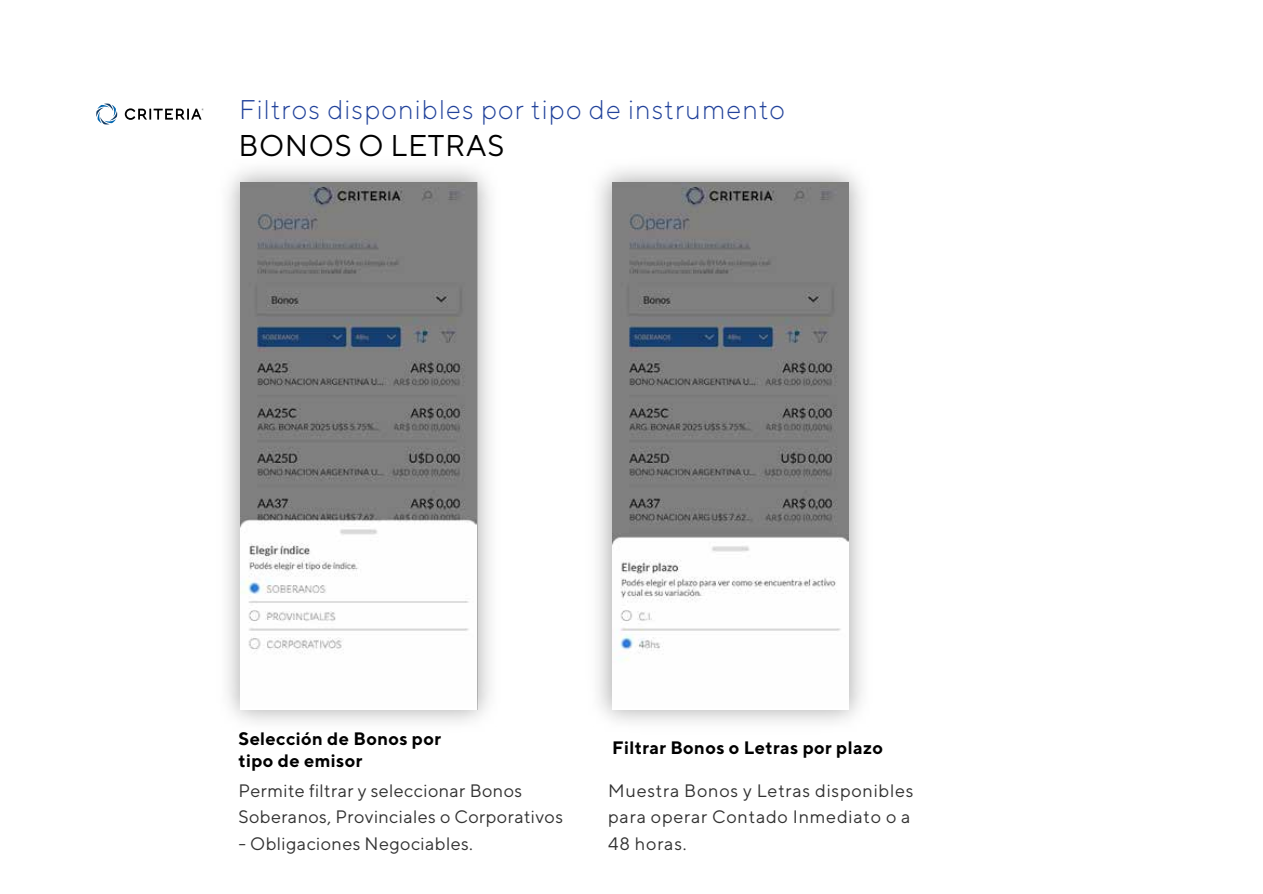
<style>
.page{position:relative;width:1263px;height:894px;background:#fff}
.page>*{position:absolute;margin:0;border:0;box-sizing:border-box;transform-origin:0 0}
.t1{font:30px "TT Norms";letter-spacing:.02em;color:#000}
.t2{font:300 27px "TT Norms";letter-spacing:.04em;color:#21429b}
.t3{font:18px/26.4px "TT Norms";letter-spacing:.02em;color:#323232}
.t4{font:18px/26.4px "TT Norms";letter-spacing:.04em;color:#323232}
.t5{font:700 18px/21.6px "TT Norms";letter-spacing:.02em;color:#000}
</style>
<div class="page">
<svg style="left:125px;top:108px;width:79px;height:12px"></svg>
<svg style="left:96px;top:103px;width:21px;height:21px"></svg>
<img style="left:612px;top:182px;width:237px;height:481px">
<img style="left:227px;top:169px;width:263px;height:553px">
<img style="left:241px;top:182px;width:236px;height:527px">
<h2 class="t2" style="left:239px;top:92px;width:547px">Filtros disponibles por tipo de instrumento</h2>
<h1 class="t1" style="left:238px;top:127px;width:268px">BONOS O LETRAS</h1>
<p class="t5" style="left:239px;top:727px;width:204px">Selección de Bonos por tipo de emisor</p>
<p class="t5" style="left:612px;top:736px;width:272px">Filtrar Bonos o Letras por plazo</p>
<p class="t3" style="left:239px;top:776px;width:326px">Permite filtrar y seleccionar Bonos<br>Soberanos, Provinciales o Corporativos</p>
<p class="t3" style="left:239px;top:829px;width:236px">- Obligaciones Negociables.</p>
<p class="t4" style="left:608px;top:776px;width:307px">Muestra Bonos y Letras disponibles para operar Contado Inmediato o a<br>48 horas.</p>
</div>
